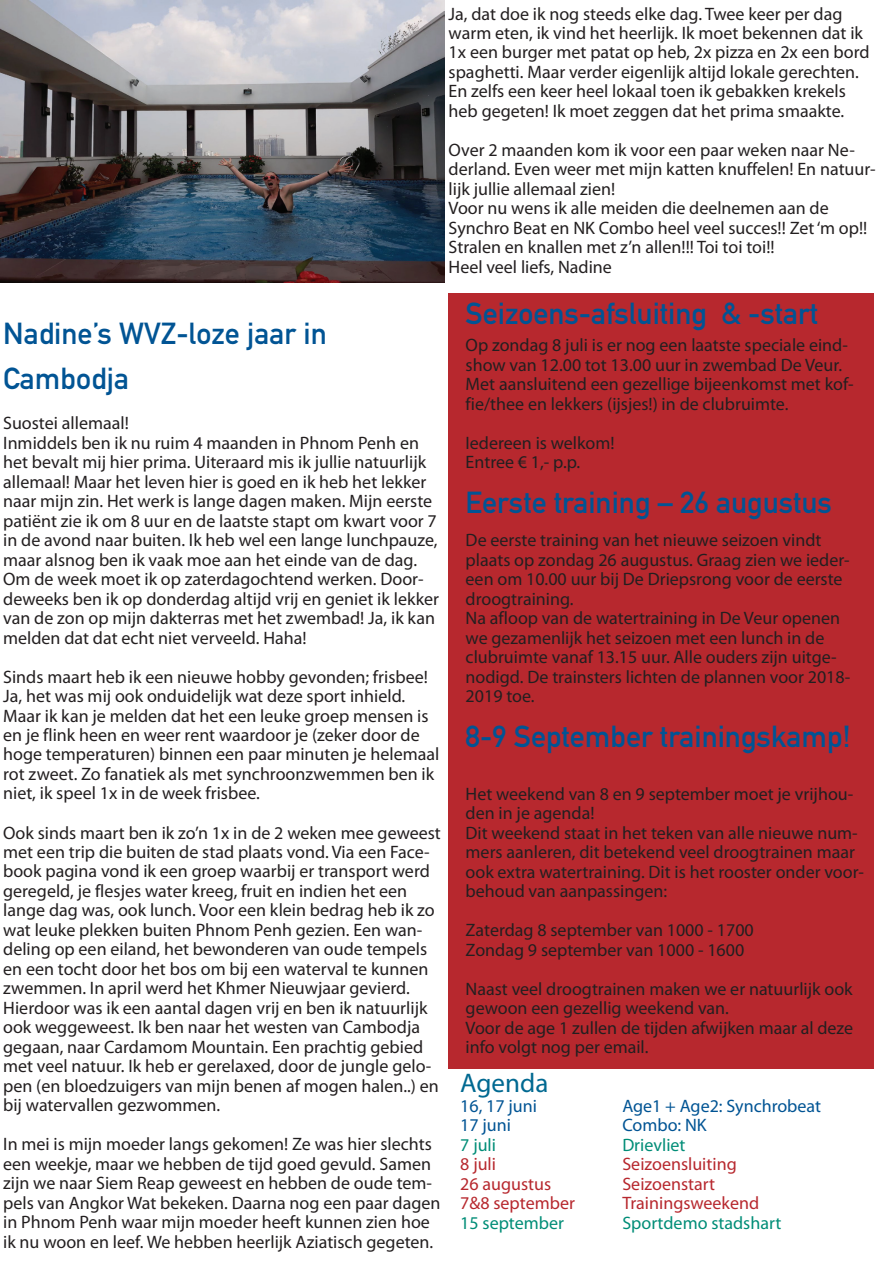
<style>
.page{position:relative;width:893px;height:1263px;background:#fff}
.page>*{position:absolute;margin:0;border:0;box-sizing:border-box;transform-origin:0 0}
.t1{font:30px/45px "DIN Mittelschrift Std";color:#015494}
.t2{font:27px "Myriad Pro";color:#006991}
.t3{font:18px/19.5px "Myriad Pro";color:#231f20}
.t4{font:18px "Myriad Pro";color:#b7282e}
.t5{font:18px "Myriad Pro";color:#015494}
.t6{font:18px "Myriad Pro";color:#008d77}
</style>
<div class="page">
<div style="left:449px;top:293px;width:425px;height:775px;background:#b7282e"></div>
<img style="left:0;top:0;width:444px;height:283px">
<h1 class="t1" style="left:3px;top:311px;width:325px">Nadine’s WVZ-loze jaar in<br>Cambodja</h1>
<p class="t3" style="left:3px;top:413px;width:437px">Suostei allemaal!<br>I nmiddels ben ik nu ruim 4 maanden in Phnom Penh en het bevalt mij hier prima. Uiteraard mis ik jullie natuurlijk allemaal! Maar het leven hier is goed en ik heb het lekker naar mijn zin. Het werk is lange dagen maken. Mijn eerste patiënt zie ik om 8 uur en de laatste stapt om kwart voor 7 in de avond naar buiten. I k heb wel een lange lunchpauze, maar alsnog ben ik vaak moe aan het einde van de dag.<br>Om de week moet ik op zaterdagochtend werken. Door&shy;deweeks ben ik op donderdag altijd vrij en geniet ik lekker van de zon op mijn dakterras met het zwembad! Ja, ik kan melden dat dat echt niet verveeld. Haha!</p>
<p class="t3" style="left:3px;top:666px;width:438px">Sinds maart heb ik een nieuwe hobby gevonden; frisbee!<br>Ja, het was mij ook onduidelijk wat deze sport inhield.<br>Maar ik kan je melden dat het een leuke groep mensen is en je flink heen en weer rent waardoor je (zeker door de hoge temperaturen) binnen een paar minuten je helemaal rot zweet. Zo fanatiek als met synchroonzwemmen ben ik niet, ik speel 1x in de week frisbee.</p>
<p class="t3" style="left:3px;top:822px;width:439px">Ook sinds maart ben ik zo’n 1x in de 2 weken mee geweest met een trip die buiten de stad plaats vond. Via een Face&shy;book pagina vond ik een groep waarbij er transport werd geregeld, je flesjes water kreeg, fruit en indien het een lange dag was, ook lunch. Voor een klein bedrag heb ik zo wat leuke plekken buiten Phnom Penh gezien. Een wan&shy;deling op een eiland, het bewonderen van oude tempels en een tocht door het bos om bij een waterval te kunnen zwemmen. I n april werd het Khmer N ieuwjaar gevierd.<br>H ierdoor was ik een aantal dagen vrij en ben ik natuurlijk ook weggeweest. I k ben naar het westen van Cambodja gegaan, naar Cardamom Mountain. Een prachtig gebied met veel natuur. I k heb er gerelaxed, door de jungle gelo&shy;pen (en bloedzuigers van mijn benen af mogen halen..) en bij watervallen gezwommen.</p>
<p class="t3" style="left:3px;top:1134px;width:439px">I n mei is mijn moeder langs gekomen! Ze was hier slechts een weekje, maar we hebben de tijd goed gevuld. Samen zijn we naar Siem Reap geweest en hebben de oude tem&shy;pels van Angkor Wat bekeken. Daarna nog een paar dagen in Phnom Penh waar mijn moeder heeft kunnen zien hoe ik nu woon en leef. We hebben heerlijk Aziatisch gegeten.</p>
<p class="t3" style="left:449px;top:3px;width:422px">Ja, dat doe ik nog steeds elke dag. Twee keer per dag warm eten, ik vind het heerlijk. I k moet bekennen dat ik 1x een burger met patat op heb, 2x pizza en 2x een bord spaghetti. Maar verder eigenlijk altijd lokale gerechten.<br>En zelfs een keer heel lokaal toen ik gebakken krekels heb gegeten! I k moet zeggen dat het prima smaakte.</p>
<p class="t3" style="left:449px;top:140px;width:429px">Over 2 maanden kom ik voor een paar weken naar Ne&shy;derland. Even weer met mijn katten knuffelen! En natuur&shy;lijk jullie allemaal zien!<br>Voor nu wens ik alle meiden die deelnemen aan de Synchro Beat en NK Combo heel veel succes!! Zet ‘m op!!<br>Stralen en knallen met z’n allen!!! Toi toi toi!!<br>Heel veel liefs, Nadine</p>
<h1 class="t1" style="left:466px;top:291px;width:354px">Seizoens-afsluiting &amp; -start</h1>
<p class="t3" style="left:466px;top:335px;width:390px">Op zondag 8 juli is er nog een laatste speciale eind&shy;show van 12.00 tot 13.00 uur in zwembad De Veur.<br>Met aansluitend een gezellige bijeenkomst met kof&shy;fie/thee en lekkers (ijsjes!) in de clubruimte.</p>
<p class="t3" style="left:466px;top:432px;width:151px">Iedereen is welkom!<br>Entree € 1,- p.p.</p>
<h1 class="t1" style="left:466px;top:480px;width:368px">Eerste training – 26 augustus</h1>
<p class="t3" style="left:466px;top:530px;width:386px">De eerste training van het nieuwe seizoen vindt plaats op zondag 26 augustus. Graag zien we ieder&shy;een om 10.00 uur bij De Driepsrong voor de eerste droogtraining.<br>Na afloop van de watertraining in De Veur openen we gezamenlijk het seizoen met een lunch in de clubruimte vanaf 13.15 uur. Alle ouders zijn uitge&shy;nodigd. De trainsters lichten de plannen voor 2018- 2019 toe.</p>
<h1 class="t1" style="left:466px;top:714px;width:386px">8-9 September trainingskamp!</h1>
<p class="t3" style="left:466px;top:783px;width:400px">Het weekend van 8 en 9 september moet je vrijhou&shy;den in je agenda!<br>Dit weekend staat in het teken van alle nieuwe num&shy;mers aanleren, dit betekend veel droogtrainen maar ook extra watertraining. Dit is het rooster onder voor&shy;behoud van aanpassingen:</p>
<p class="t3" style="left:466px;top:920px;width:290px">Zaterdag 8 september van 1000 - 1700<br>Zondag 9 september van 1000 - 1600</p>
<p class="t3" style="left:466px;top:978px;width:389px">Naast veel droogtrainen maken we er natuurlijk ook gewoon een gezellig weekend van.<br>Voor de age 1 zullen de tijden afwijken maar al deze info volgt nog per email.</p>
<h2 class="t2" style="left:460px;top:1066px;width:90px">Agenda</h2>
<p class="t5" style="left:460px;top:1094px;width:78px">16, 17 juni</p>
<p class="t5" style="left:622px;top:1094px;width:200px">Age1 + Age2: Synchrobeat</p>
<p class="t5" style="left:460px;top:1114px;width:95px">17 juni C</p>
<p class="t5" style="left:633px;top:1114px;width:76px">ombo: NK</p>
<p class="t6" style="left:460px;top:1133px;width:37px">7 juli</p>
<p class="t6" style="left:622px;top:1133px;width:65px">Drievliet</p>
<p class="t4" style="left:460px;top:1153px;width:37px">8 juli</p>
<p class="t4" style="left:622px;top:1153px;width:116px">Seizoensluiting</p>
<p class="t4" style="left:460px;top:1172px;width:92px">26 augustus</p>
<p class="t4" style="left:622px;top:1172px;width:94px">Seizoenstart</p>
<p class="t4" style="left:460px;top:1192px;width:116px">7&amp;8 september</p>
<p class="t4" style="left:622px;top:1192px;width:138px">Trainingsweekend</p>
<p class="t6" style="left:460px;top:1211px;width:105px">15 september</p>
<p class="t6" style="left:622px;top:1211px;width:161px">Sportdemo stadshart</p>
</div>
